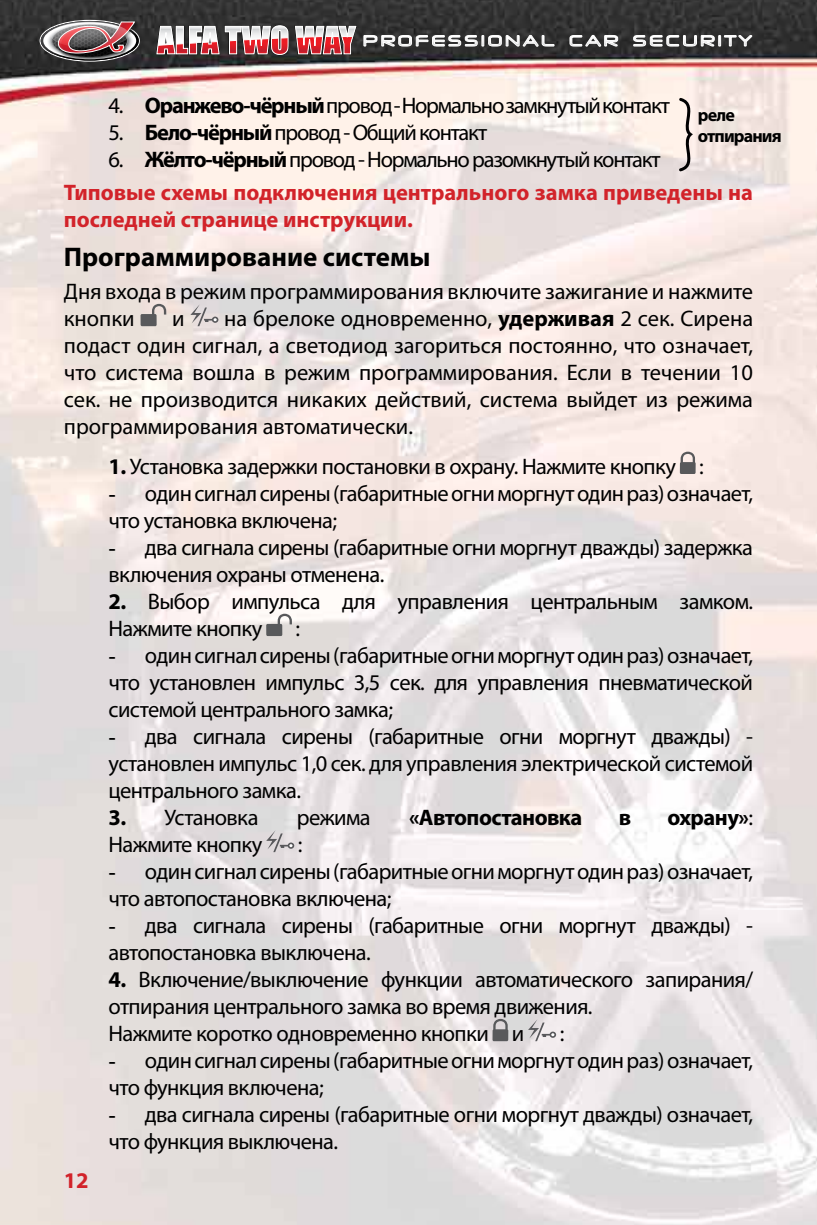
<style>
.page{position:relative;width:817px;height:1225px;background:#fff}
.page>*{position:absolute;margin:0;border:0;box-sizing:border-box;transform-origin:0 0}
.t1{font:700 27px "Myriad Pro";color:#000}
.t2{font:22.5px/27px "Myriad Pro";letter-spacing:-.025em;color:#000}
.t3{font:700 22.5px/33.3px "Myriad Pro";color:#d2232a}
.t4{font:22.5px "Myriad Pro";letter-spacing:-.055em;color:#000}
.t5{font:22.5px/27px "Myriad Pro";color:#000}
.t6{font:700 22.5px "Myriad Pro";letter-spacing:-.025em;color:#000}
.t7{font:700 18px/21.6px "Myriad Pro";letter-spacing:-.05em;color:#000}
.s1{font-weight:700}
.s2{font-weight:400;color:#000}
.s3{color:#000}
.s4{font-family:"Times New Roman"}
.s5{font-weight:400}
</style>
<div class="page">
<img style="left:0;top:0;width:816px;height:1225px">
<svg style="left:156px;top:25px;width:201px;height:30px"></svg>
<img style="left:54px;top:18px;width:87px;height:42px">
<svg style="left:40px;top:20px;width:100px;height:42px;background:#846e70"></svg>
<svg style="left:363px;top:35px;width:191px;height:12px"></svg>
<svg style="left:569px;top:35px;width:49px;height:12px"></svg>
<svg style="left:633px;top:35px;width:119px;height:11px"></svg>
<svg style="left:140px;top:304px;width:26px;height:22px"></svg>
<svg style="left:190px;top:304px;width:28px;height:22px"></svg>
<svg style="left:679px;top:452px;width:16px;height:22px"></svg>
<svg style="left:266px;top:614px;width:26px;height:22px"></svg>
<svg style="left:266px;top:830px;width:28px;height:22px"></svg>
<svg style="left:492px;top:1019px;width:16px;height:22px"></svg>
<svg style="left:528px;top:1019px;width:28px;height:22px"></svg>
<svg style="left:678px;top:98px;width:14px;height:73px"></svg>
<p class="t4" style="left:108px;top:91px;width:563px">4. <span class="s1">Оранжево-чёрный</span> провод - Нормально замкнутый контакт</p>
<p class="t4" style="left:108px;top:118px;width:380px">5. <span class="s1">Бело-чёрный</span> провод - Общий контакт</p>
<p class="t3" style="left:64px;top:142px;width:690px;text-indent:45px"><span class="s2">6.</span> <span class="s3">Жёлто-чёрный</span> <span class="s2">провод - Нормально разомкнутый контакт<br></span>Типовые схемы подключения центрального замка приведены на</p>
<p class="t3" style="left:64px;top:202px;width:350px">последней странице инструкции.</p>
<p class="t1" style="left:64px;top:239px;width:368px">Программирование системы</p>
<p class="t5" style="left:64px;top:278px;width:690px">Дня входа в режим программирования включите зажигание и нажмите кнопки</p>
<p class="t7" style="left:697px;top:103px;width:85px">реле отпирания</p>
<p class="t2" style="left:64px;top:305px;width:690px;text-align:justify;text-indent:160px">на брелоке одновременно, <span class="s1">удерживая</span> 2 сек. Сирена подаст один сигнал, а светодиод загориться постоянно, что означает, что система вошла в режим программирования. Если в течении 10 сек. не производится никаких действий, система выйдет из режима программирования автоматически.</p>
<p class="t2" style="left:108px;top:452px;width:597px"><span class="s1">1.</span> Установка задержки постановки в охрану. Нажмите кнопку :</p>
<p class="t2" style="left:108px;top:479px;width:646px"><span class="s4">-</span> один сигнал сирены (габаритные огни моргнут один раз) означает, что установка включена;</p>
<p class="t2" style="left:108px;top:533px;width:646px"><span class="s4">-</span> два сигнала сирены (габаритные огни моргнут дважды) задержка включения охраны отменена.</p>
<p class="t2" style="left:108px;top:587px;width:646px"><span class="s1">2.</span> Выбор импульса для управления центральным замком.<br>Нажмите кнопку</p>
<p class="t2" style="left:172px;top:305px;width:14px">и</p>
<p class="t2" style="left:295px;top:614px;width:6px">:</p>
<p class="t2" style="left:108px;top:641px;width:646px;text-align:justify"><span class="s4">-</span> один сигнал сирены (габаритные огни моргнут один раз) означает, что установлен импульс 3,5 сек. для управления пневматической системой центрального замка;</p>
<p class="t2" style="left:108px;top:722px;width:646px;text-align:justify"><span class="s4">-</span> два сигнала сирены (габаритные огни моргнут дважды) - установлен импульс 1,0 сек. для управления электрической системой центрального замка.</p>
<p class="t2" style="left:108px;top:803px;width:151px"><span class="s1">3.</span> Установка</p>
<p class="t2" style="left:297px;top:803px;width:75px">режима</p>
<p class="t6" style="left:409px;top:803px;width:175px">«Автопостановка</p>
<p class="t6" style="left:618px;top:803px;width:14px">в</p>
<p class="t6" style="left:667px;top:803px;width:87px">охрану»<span class="s5">:</span></p>
<p class="t2" style="left:108px;top:830px;width:155px">Нажмите кнопку</p>
<p class="t2" style="left:298px;top:830px;width:6px">:</p>
<p class="t2" style="left:108px;top:857px;width:646px"><span class="s4">-</span> один сигнал сирены (габаритные огни моргнут один раз) означает, что автопостановка включена;</p>
<p class="t2" style="left:108px;top:911px;width:646px"><span class="s4">-</span> два сигнала сирены (габаритные огни моргнут дважды) - автопостановка выключена.</p>
<p class="t2" style="left:108px;top:965px;width:646px"><span class="s1">4.</span> Включение/выключение функции автоматического запирания/ отпирания центрального замка во время движения.<br>Нажмите коротко одновременно кнопки и</p>
<p class="t2" style="left:559px;top:1019px;width:6px">:</p>
<p class="t2" style="left:108px;top:1046px;width:646px"><span class="s4">-</span> один сигнал сирены (габаритные огни моргнут один раз) означает, что функция включена;</p>
<p class="t2" style="left:108px;top:1100px;width:646px"><span class="s4">-</span> два сигнала сирены (габаритные огни моргнут дважды) означает, что функция выключена.</p>
<p class="t3" style="left:64px;top:1163px;width:26px">12</p>
</div>
